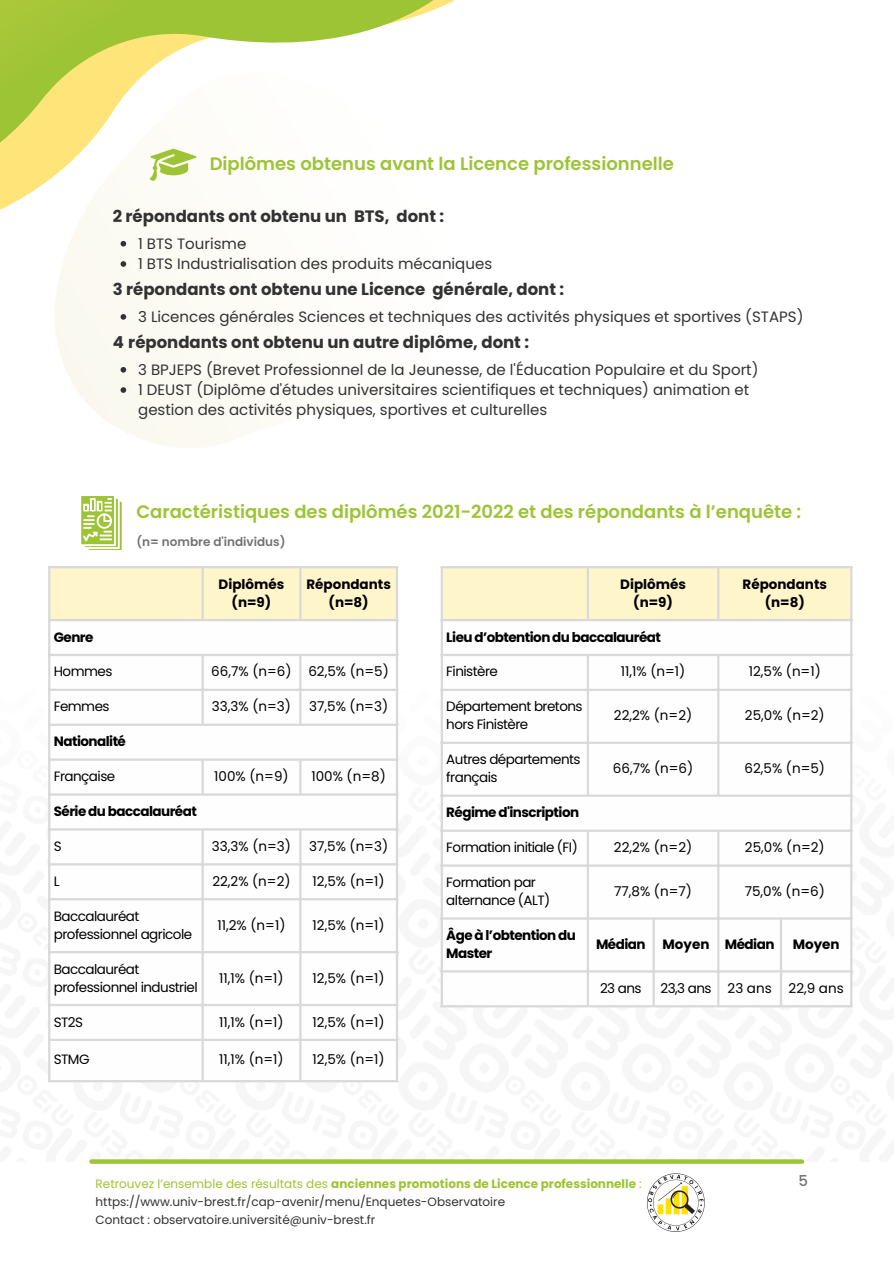
<style>
.page{position:relative;width:894px;height:1264px;background:#fff}
.page>*{position:absolute;margin:0;border:0;box-sizing:border-box;transform-origin:0 0}
.t1{font:600 18px "Poppins";color:#9dc435}
.t2{font:700 16.5px "Poppins";color:#323232}
.t3{font:15px/20.2px "Poppins";color:#323232}
.t4{font:500 15px "Poppins";color:#737373}
.t5{font:13.5px/18px "Poppins";letter-spacing:-.04em;color:#000}
.t6{font:700 13.5px/18px "Poppins";letter-spacing:-.04em;color:#000}
.t7{font:700 13.5px "Poppins";color:#000}
.t8{font:12px "Poppins";color:#323232}
.t9{font:700 12px "Poppins";color:#9dc435}
.t10{font:600 12px "Poppins";color:#737373}
.s1{font-weight:400}
</style>
<div class="page">
<svg style="left:74px;top:385px;width:205px;height:63px;fill:#fbfaf2"></svg>
<svg style="left:0;top:0;width:455px;height:385px"></svg>
<svg style="left:92px;top:1159px;width:709px;height:4px;background:#a4c844"></svg>
<svg style="left:149px;top:149px;width:47px;height:32px"></svg>
<svg style="left:81px;top:496px;width:41px;height:54px"></svg>
<img style="left:646px;top:1173px;width:59px;height:59px">
<div style="left:50px;top:568px;width:346px;height:51px;background:#fff5cb"></div>
<svg style="left:50px;top:621px;width:346px;height:459px"></svg>
<hr style="left:48px;top:568px;width:2px;height:512px;background:#d9d9d9">
<hr style="left:201px;top:568px;width:3px;height:51px;background:#d9d9d9">
<hr style="left:201px;top:656px;width:3px;height:67px;background:#d9d9d9">
<hr style="left:201px;top:760px;width:3px;height:33px;background:#d9d9d9">
<hr style="left:201px;top:830px;width:3px;height:250px;background:#d9d9d9">
<hr style="left:299px;top:568px;width:2px;height:51px;background:#d9d9d9">
<hr style="left:299px;top:656px;width:2px;height:67px;background:#d9d9d9">
<hr style="left:299px;top:760px;width:2px;height:33px;background:#d9d9d9">
<hr style="left:299px;top:830px;width:2px;height:250px;background:#d9d9d9">
<hr style="left:396px;top:568px;width:2px;height:512px;background:#d9d9d9">
<hr style="left:48px;top:566px;width:350px;height:2px;background:#d9d9d9">
<hr style="left:48px;top:619px;width:350px;height:2px;background:#d9d9d9">
<hr style="left:48px;top:654px;width:350px;height:2px;background:#d9d9d9">
<hr style="left:48px;top:688px;width:350px;height:3px;background:#d9d9d9">
<hr style="left:48px;top:723px;width:350px;height:3px;background:#d9d9d9">
<hr style="left:48px;top:758px;width:350px;height:2px;background:#d9d9d9">
<hr style="left:48px;top:793px;width:350px;height:2px;background:#d9d9d9">
<hr style="left:48px;top:828px;width:350px;height:2px;background:#d9d9d9">
<hr style="left:48px;top:863px;width:350px;height:2px;background:#d9d9d9">
<hr style="left:48px;top:898px;width:350px;height:2px;background:#d9d9d9">
<hr style="left:48px;top:951px;width:350px;height:2px;background:#d9d9d9">
<hr style="left:48px;top:1003px;width:350px;height:3px;background:#d9d9d9">
<hr style="left:48px;top:1038px;width:350px;height:3px;background:#d9d9d9">
<hr style="left:48px;top:1080px;width:350px;height:2px;background:#d9d9d9">
<div style="left:443px;top:568px;width:407px;height:51px;background:#fff5cb"></div>
<svg style="left:443px;top:656px;width:407px;height:349px"></svg>
<hr style="left:440px;top:568px;width:3px;height:437px;background:#d9d9d9">
<hr style="left:586px;top:568px;width:3px;height:51px;background:#d9d9d9">
<hr style="left:586px;top:656px;width:3px;height:138px;background:#d9d9d9">
<hr style="left:586px;top:831px;width:3px;height:174px;background:#d9d9d9">
<hr style="left:652px;top:919px;width:2px;height:86px;background:#d9d9d9">
<hr style="left:717px;top:568px;width:2px;height:51px;background:#d9d9d9">
<hr style="left:717px;top:656px;width:2px;height:138px;background:#d9d9d9">
<hr style="left:717px;top:831px;width:2px;height:174px;background:#d9d9d9">
<hr style="left:779px;top:919px;width:3px;height:86px;background:#d9d9d9">
<hr style="left:850px;top:568px;width:2px;height:437px;background:#d9d9d9">
<hr style="left:440px;top:566px;width:412px;height:2px;background:#d9d9d9">
<hr style="left:440px;top:619px;width:412px;height:2px;background:#d9d9d9">
<hr style="left:440px;top:654px;width:412px;height:2px;background:#d9d9d9">
<hr style="left:440px;top:688px;width:412px;height:3px;background:#d9d9d9">
<hr style="left:440px;top:741px;width:412px;height:3px;background:#d9d9d9">
<hr style="left:440px;top:794px;width:412px;height:2px;background:#d9d9d9">
<hr style="left:440px;top:829px;width:412px;height:2px;background:#d9d9d9">
<hr style="left:440px;top:864px;width:412px;height:2px;background:#d9d9d9">
<hr style="left:440px;top:917px;width:412px;height:2px;background:#d9d9d9">
<hr style="left:440px;top:970px;width:412px;height:2px;background:#d9d9d9">
<hr style="left:440px;top:1005px;width:412px;height:2px;background:#d9d9d9">
<svg style="left:120px;top:241px;width:6px;height:5px"></svg>
<svg style="left:120px;top:261px;width:6px;height:6px"></svg>
<svg style="left:120px;top:314px;width:6px;height:6px"></svg>
<svg style="left:120px;top:367px;width:6px;height:5px"></svg>
<svg style="left:120px;top:387px;width:6px;height:6px"></svg>
<p class="t1" style="left:209px;top:151px;width:465px">Diplômes obtenus avant la Licence professionnelle</p>
<p class="t2" style="left:113px;top:204px;width:333px">2 répondants ont obtenu un BTS, dont :</p>
<p class="t3" style="left:138px;top:233px;width:110px">1 BTS Tourisme</p>
<p class="t3" style="left:138px;top:254px;width:355px">1 BTS Industrialisation des produits mécaniques</p>
<p class="t2" style="left:113px;top:277px;width:453px">3 répondants ont obtenu une Licence générale, dont :</p>
<p class="t3" style="left:138px;top:306px;width:666px">3 Licences générales Sciences et techniques des activités physiques et sportives (STAPS)</p>
<p class="t2" style="left:113px;top:330px;width:418px">4 répondants ont obtenu un autre diplôme, dont :</p>
<p class="t3" style="left:138px;top:359px;width:621px">3 BPJEPS (Brevet Professionnel de la Jeunesse, de l'Éducation Populaire et du Sport)</p>
<p class="t3" style="left:138px;top:380px;width:612px">1 DEUST (Diplôme d'études universitaires scientifiques et techniques) animation et gestion des activités physiques, sportives et culturelles</p>
<h1 class="t1" style="left:136px;top:498px;width:666px">Caractéristiques des diplômés 2021-2022 et des répondants à l’enquête :</h1>
<h1 class="t10" style="left:136px;top:533px;width:151px">(n= nombre d'individus)</h1>
<p class="t7" style="left:218px;top:574px;width:67px">Diplômés</p>
<p class="t6" style="left:231px;top:593px;width:41px">(n=9)</p>
<p class="t7" style="left:620px;top:574px;width:67px">Diplômés</p>
<p class="t6" style="left:633px;top:593px;width:41px">(n=9)</p>
<p class="t7" style="left:742px;top:574px;width:86px">Répondants</p>
<p class="t6" style="left:764px;top:593px;width:42px">(n=8)</p>
<h1 class="t7" style="left:306px;top:574px;width:86px">Répondants</h1>
<p class="t6" style="left:328px;top:593px;width:42px">(n=8)</p>
<h1 class="t6" style="left:54px;top:628px;width:41px">Genre</h1>
<p class="t5" style="left:54px;top:662px;width:60px">Hommes</p>
<p class="t5" style="left:211px;top:662px;width:82px">66,7% (n=6)</p>
<p class="t5" style="left:308px;top:662px;width:82px">62,5% (n=5)</p>
<h1 class="t5" style="left:54px;top:697px;width:57px">Femmes</h1>
<h3 class="t5" style="left:212px;top:697px;width:80px">33,3% (n=3)</h3>
<p class="t5" style="left:309px;top:697px;width:80px">37,5% (n=3)</p>
<p class="t6" style="left:54px;top:732px;width:74px">Nationalité</p>
<p class="t5" style="left:54px;top:767px;width:63px">Française</p>
<p class="t5" style="left:214px;top:767px;width:76px">100% (n=9)</p>
<p class="t5" style="left:311px;top:767px;width:76px">100% (n=8)</p>
<p class="t6" style="left:54px;top:802px;width:144px">Série du baccalauréat</p>
<p class="t5" style="left:54px;top:837px;width:9px">S</p>
<p class="t5" style="left:212px;top:837px;width:80px">33,3% (n=3)</p>
<p class="t5" style="left:309px;top:837px;width:80px">37,5% (n=3)</p>
<p class="t5" style="left:54px;top:872px;width:7px">L</p>
<p class="t5" style="left:212px;top:872px;width:80px">22,2% (n=2)</p>
<p class="t5" style="left:312px;top:872px;width:74px">12,5% (n=1)</p>
<p class="t5" style="left:54px;top:907px;width:140px">Baccalauréat professionnel agricole</p>
<p class="t5" style="left:217px;top:916px;width:69px">11,2% (n=1)</p>
<p class="t5" style="left:312px;top:916px;width:74px">12,5% (n=1)</p>
<p class="t5" style="left:54px;top:959px;width:145px">Baccalauréat professionnel industriel</p>
<p class="t5" style="left:219px;top:968px;width:66px">11,1% (n=1)</p>
<p class="t5" style="left:312px;top:968px;width:74px">12,5% (n=1)</p>
<p class="t5" style="left:54px;top:1012px;width:31px">ST2S</p>
<p class="t5" style="left:219px;top:1012px;width:66px">11,1% (n=1)</p>
<p class="t5" style="left:312px;top:1012px;width:74px">12,5% (n=1)</p>
<p class="t5" style="left:54px;top:1050px;width:37px">STMG</p>
<p class="t5" style="left:219px;top:1050px;width:66px">11,1% (n=1)</p>
<p class="t5" style="left:312px;top:1050px;width:74px">12,5% (n=1)</p>
<p class="t6" style="left:446px;top:628px;width:216px">Lieu d’obtention du baccalauréat</p>
<p class="t5" style="left:446px;top:662px;width:53px">Finistère</p>
<p class="t5" style="left:620px;top:662px;width:66px">11,1% (n=1)</p>
<p class="t5" style="left:748px;top:662px;width:74px">12,5% (n=1)</p>
<p class="t5" style="left:446px;top:697px;width:138px">Département bretons hors Finistère</p>
<p class="t5" style="left:613px;top:706px;width:80px">22,2% (n=2)</p>
<p class="t5" style="left:744px;top:706px;width:81px">25,0% (n=2)</p>
<p class="t5" style="left:446px;top:750px;width:136px">Autres départements français</p>
<p class="t5" style="left:612px;top:759px;width:82px">66,7% (n=6)</p>
<p class="t5" style="left:744px;top:759px;width:82px">62,5% (n=5)</p>
<p class="t6" style="left:446px;top:803px;width:134px">Régime d'inscription</p>
<p class="t5" style="left:446px;top:838px;width:133px">Formation initiale (FI)</p>
<p class="t5" style="left:613px;top:838px;width:80px">22,2% (n=2)</p>
<p class="t5" style="left:744px;top:838px;width:81px">25,0% (n=2)</p>
<p class="t5" style="left:446px;top:873px;width:105px">Formation par alternance (ALT)</p>
<p class="t5" style="left:614px;top:882px;width:79px">77,8% (n=7)</p>
<p class="t5" style="left:744px;top:882px;width:82px">75,0% (n=6)</p>
<p class="t6" style="left:446px;top:926px;width:131px">Âge à l’obtention du<br>Master</p>
<p class="t6" style="left:596px;top:935px;width:51px">Médian</p>
<p class="t6" style="left:662px;top:935px;width:48px">Moyen</p>
<p class="t6" style="left:724px;top:935px;width:51px">Médian</p>
<p class="t6" style="left:792px;top:935px;width:48px">Moyen</p>
<p class="t5" style="left:600px;top:979px;width:43px">23 ans</p>
<p class="t5" style="left:660px;top:979px;width:53px">23,3 ans</p>
<p class="t5" style="left:727px;top:979px;width:46px">23 ans</p>
<p class="t5" style="left:788px;top:979px;width:57px">22,9 ans</p>
<p class="t9" style="left:96px;top:1174px;width:547px"><span class="s1">Retrouvez l’ensemble des résultats des</span> anciennes promotions de Licence professionnelle <span class="s1">:</span></p>
<p class="t4" style="left:798px;top:1170px;width:11px">5</p>
<p class="t8" style="left:96px;top:1192px;width:411px">https://www.univ-brest.fr/cap-avenir/menu/Enquetes-Observatoire</p>
<p class="t8" style="left:96px;top:1210px;width:281px">Contact : observatoire.université@univ-brest.fr</p>
</div>
